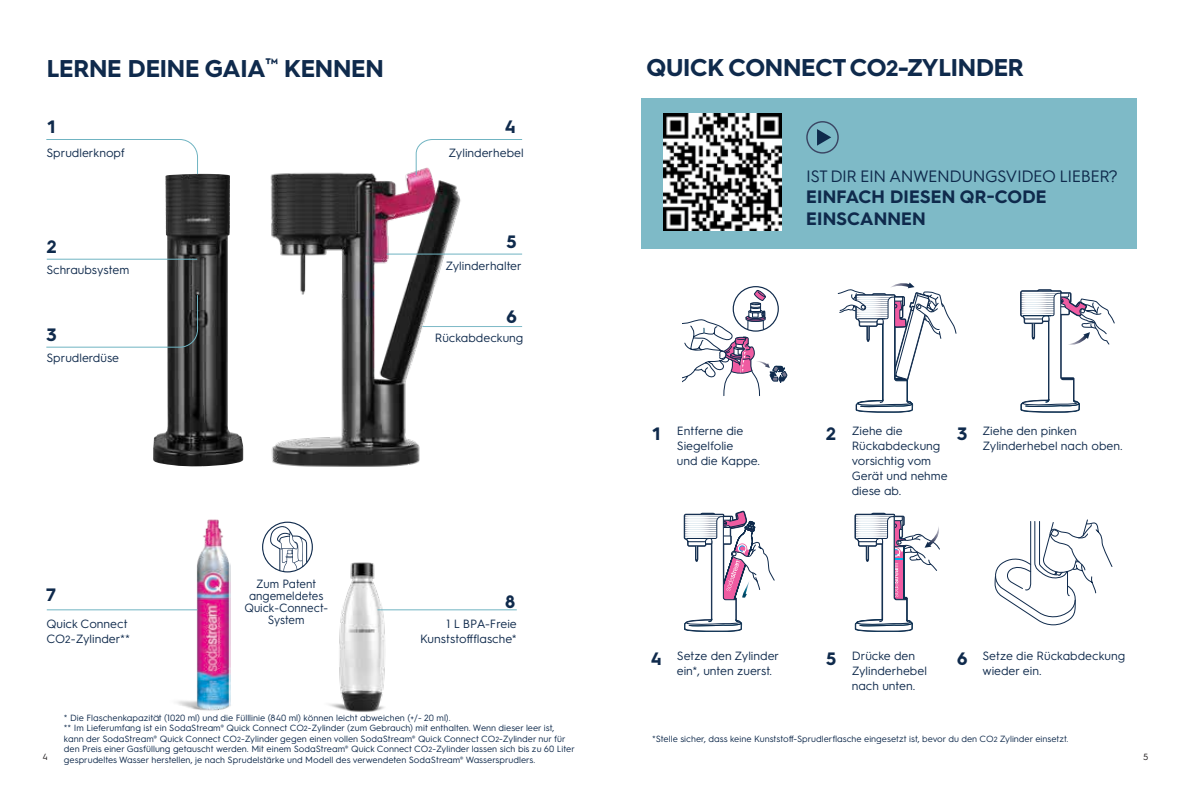
<style>
.page{position:relative;width:1191px;height:808px;background:#fff}
.page>*{position:absolute;margin:0;border:0;box-sizing:border-box;transform-origin:0 0}
.t1{font:700 24.3px "Hurme Geometric Sans 3";letter-spacing:-.01em;color:#0f2a4c}
.t2{font:700 18px/21.6px "Hurme Geometric Sans 3";letter-spacing:.01em;color:#0f2a4c}
.t3{font:16.5px "Hurme Geometric Sans 3";letter-spacing:-.03em;color:#0f2a4c}
.t4{font:12px/15px "Hurme Geometric Sans 3";color:#0f2a4c}
.t5{font:12px/11.7px "Hurme Geometric Sans 3";color:#0f2a4c;text-align:center;scale:.95 1}
.t6{font:9px/10.5px "Hurme Geometric Sans 3";color:#0f2a4c}
.t7{font:9px "Hurme Geometric Sans 3";color:#231f20}
.s1{font-family:"Verlag";font-weight:900;font-size:25.5px}
.s2{font-size:10.5px}
.s3{font-size:22.5px}
.s4{font-size:7.5px}
</style>
<div class="page">
<img style="left:329px;top:562px;width:74px;height:150px">
<svg style="left:262px;top:522px;width:51px;height:50px"></svg>
<img style="left:158px;top:564px;width:73px;height:146px">
<img style="left:195px;top:519px;width:35px;height:192px">
<img style="left:153px;top:175px;width:73px;height:292px">
<img style="left:226px;top:151px;width:286px;height:316px">
<svg style="left:46px;top:139px;width:152px;height:35px"></svg>
<svg style="left:416px;top:139px;width:106px;height:36px"></svg>
<svg style="left:46px;top:295px;width:152px;height:52px"></svg>
<hr style="left:47px;top:259px;width:150px;height:1px;background:#70b4c2">
<hr style="left:387px;top:254px;width:135px;height:1px;background:#70b4c2">
<hr style="left:377px;top:609px;width:140px;height:1px;background:#70b4c2">
<hr style="left:47px;top:609px;width:150px;height:1px;background:#70b4c2">
<hr style="left:422px;top:326px;width:100px;height:1px;background:#7ebac7">
<svg style="left:682px;top:290px;width:105px;height:107px"></svg>
<div style="left:641px;top:98px;width:495px;height:150px;background:#7ebac7"></div>
<div style="left:806px;top:121px;width:32px;height:33px;border:1px solid #3b4664;border-radius:50%"></div>
<svg style="left:817px;top:129px;width:14px;height:17px"></svg>
<img style="left:663px;top:113px;width:118px;height:118px">
<svg style="left:837px;top:282px;width:119px;height:131px"></svg>
<svg style="left:1020px;top:289px;width:94px;height:124px"></svg>
<svg style="left:683px;top:511px;width:91px;height:121px"></svg>
<svg style="left:854px;top:513px;width:86px;height:119px"></svg>
<svg style="left:994px;top:519px;width:118px;height:106px"></svg>
<h1 class="t1" style="left:47px;top:52px;width:338px">LERNE DEINE GAIA<span class="s1">™</span> KENNEN</h1>
<h2 class="t2" style="left:46px;top:115px;width:12px">1</h2>
<h2 class="t2" style="left:505px;top:115px;width:12px">4</h2>
<h3 class="t4" style="left:46px;top:145px;width:80px">Sprudlerknopf</h3>
<h3 class="t4" style="left:448px;top:145px;width:77px">Zylinderhebel</h3>
<h2 class="t2" style="left:47px;top:235px;width:11px">2</h2>
<h3 class="t4" style="left:46px;top:261px;width:84px">Schraubsystem</h3>
<h2 class="t2" style="left:46px;top:323px;width:12px">3</h2>
<h3 class="t4" style="left:46px;top:349px;width:74px">Sprudlerdüse</h3>
<h2 class="t2" style="left:46px;top:583px;width:11px">7</h2>
<h3 class="t4" style="left:46px;top:616px;width:85px">Quick Connect<br>CO<span class="s2">2</span>-Zylinder**</h3>
<h2 class="t2" style="left:506px;top:230px;width:12px">5</h2>
<h3 class="t4" style="left:445px;top:258px;width:78px">Zylinderhalter</h3>
<h2 class="t2" style="left:506px;top:305px;width:12px">6</h2>
<h3 class="t4" style="left:435px;top:329px;width:90px">Rückabdeckung</h3>
<h3 class="t5" style="left:244px;top:577px;width:89px">Zum Patent angemeldetes<br>Quick-Connect-<br>System</h3>
<h2 class="t2" style="left:505px;top:590px;width:12px">8</h2>
<h3 class="t4" style="left:420px;top:616px;width:98px;text-align:right">1 L BPA-Freie<br>Kunststoffflasche*</h3>
<h1 class="t1" style="left:646px;top:51px;width:379px">QUICK CONNECT CO<span class="s3">2</span>-ZYLINDER</h1>
<h3 class="t3" style="left:806px;top:164px;width:313px">IST DIR EIN ANWENDUNGSVIDEO LIEBER?</h3>
<h2 class="t2" style="left:806px;top:185px;width:242px">EINFACH DIESEN QR-CODE<br>EINSCANNEN</h2>
<h2 class="t2" style="left:651px;top:422px;width:12px">1</h2>
<h3 class="t4" style="left:677px;top:423px;width:85px">Entferne die<br>Siegelfolie<br>und die Kappe.</h3>
<h2 class="t2" style="left:826px;top:422px;width:11px">2</h2>
<h3 class="t4" style="left:851px;top:423px;width:52px">Ziehe die</h3>
<h2 class="t2" style="left:957px;top:422px;width:12px">3</h2>
<h3 class="t4" style="left:851px;top:438px;width:97px">Rückabdeckung vorsichtig vom<br>Gerät und nehme diese ab.</h3>
<h3 class="t4" style="left:982px;top:423px;width:142px">Ziehe den pinken<br>Zylinderhebel nach oben.</h3>
<h2 class="t2" style="left:651px;top:647px;width:12px">4</h2>
<h3 class="t4" style="left:677px;top:648px;width:104px">Setze den Zylinder ein*, unten zuerst.</h3>
<h3 class="t4" style="left:982px;top:648px;width:144px">Setze die Rückabdeckung wieder ein.</h3>
<h3 class="t4" style="left:851px;top:648px;width:77px">Drücke den<br>Zylinderhebel nach unten.</h3>
<h2 class="t2" style="left:826px;top:647px;width:12px">5</h2>
<h2 class="t2" style="left:957px;top:647px;width:12px">6</h2>
<p class="t6" style="left:64px;top:712px;width:512px">* Die Flaschenkapazität (1020 ml) und die Fülllinie (840 ml) können leicht abweichen (+/- 20 ml).<br>** Im Lieferumfang ist ein SodaStream® Quick Connect CO<span class="s4">2</span>-Zylinder (zum Gebrauch) mit enthalten. Wenn dieser leer ist, kann der SodaStream® Quick Connect CO<span class="s4">2</span>-Zylinder gegen einen vollen SodaStream® Quick Connect CO<span class="s4">2</span>-Zylinder nur für den Preis einer Gasfüllung getauscht werden. Mit einem SodaStream® Quick Connect CO<span class="s4">2</span>-Zylinder lassen sich bis zu 60 Liter gesprudeltes Wasser herstellen, je nach Sprudelstärke und Modell des verwendeten SodaStream® Wassersprudlers.</p>
<p class="t6" style="left:652px;top:732px;width:418px">*Stelle sicher, dass keine Kunststoff-Sprudlerflasche eingesetzt ist, bevor du den CO<span class="s4">2</span> Zylinder einsetzt.</p>
<p class="t7" style="left:43px;top:751px;width:7px">4</p>
<p class="t7" style="left:1143px;top:751px;width:7px">5</p>
</div>
